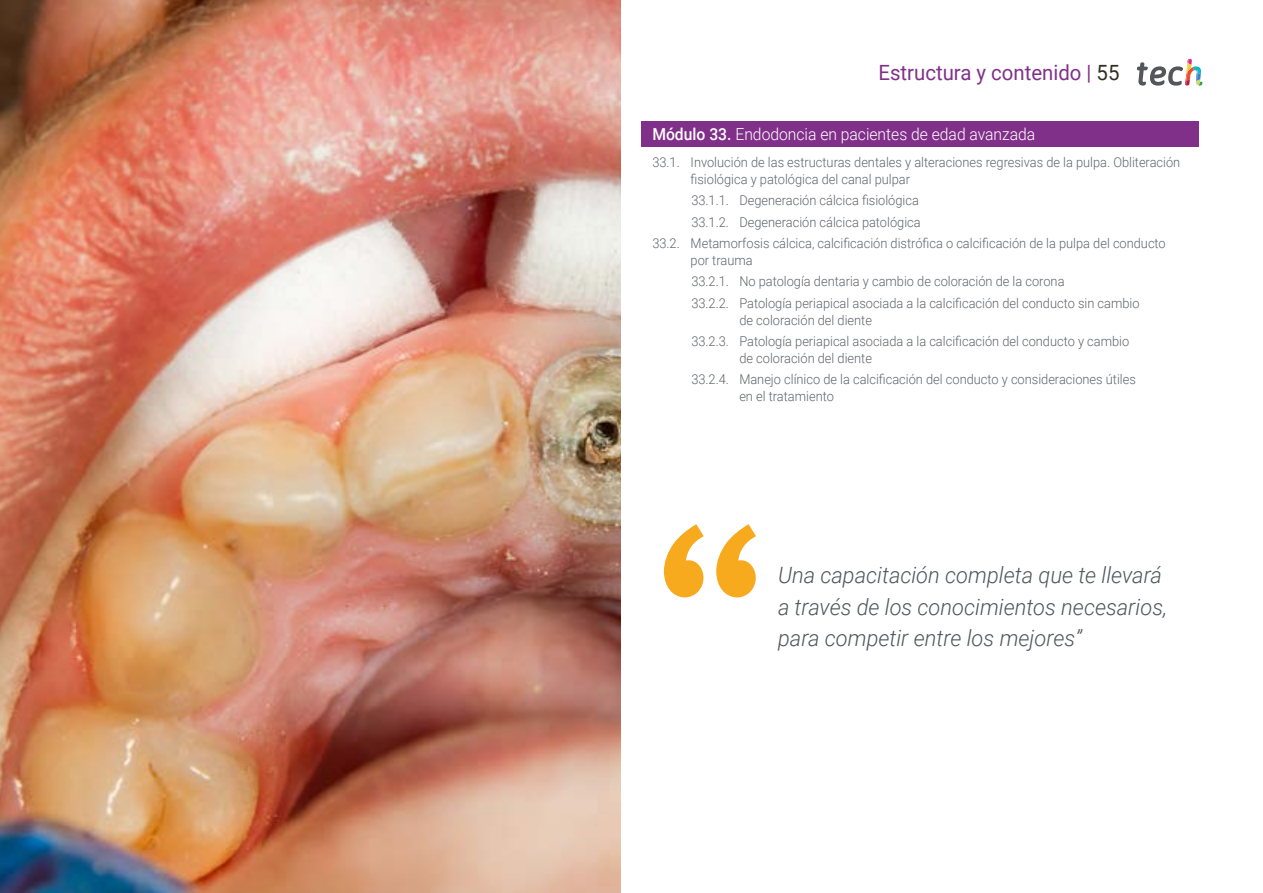
<style>
.page{position:relative;width:1263px;height:893px;background:#fff}
.page>*{position:absolute;margin:0;border:0;box-sizing:border-box;transform-origin:0 0}
.t1{font:italic 300 22.5px/31.5px "Roboto";color:#52555b}
.t2{font:21px "Roboto";color:#813089}
.t3{font:300 16.5px "Roboto";color:#fff;scale:.95 1}
.t4{font:300 13.5px/21.6px "Roboto";color:#61646a;scale:.95 1}
.s1{color:#312e20}
.s2{font-weight:500}
</style>
<div class="page">
<svg style="left:1137px;top:59px;width:65px;height:27px"></svg>
<svg style="left:664px;top:524px;width:92px;height:73px"></svg>
<div style="left:641px;top:121px;width:558px;height:25px;background:#813089"></div>
<img style="left:0;top:0;width:621px;height:893px">
<h2 class="t2" style="left:878px;top:57px;width:242px">Estructura y contenido | <span class="s1">55</span></h2>
<p class="t3" style="left:652px;top:123px;width:405px"><span class="s2">Módulo 33.</span> Endodoncia en pacientes de edad avanzada</p>
<p class="t4" style="left:691px;top:154px;width:517px;line-height:16.5px;text-indent:-38px">33.1. Involución de las estructuras dentales y alteraciones regresivas de la pulpa. Obliteración fisiológica y patológica del canal pulpar</p>
<p class="t4" style="left:691px;top:189px;width:241px">33.1.1. Degeneración cálcica fisiológica</p>
<p class="t4" style="left:691px;top:211px;width:243px">33.1.2. Degeneración cálcica patológica</p>
<p class="t4" style="left:652px;top:232px;width:542px">33.2. Metamorfosis cálcica, calcificación distrófica o calcificación de la pulpa del conducto</p>
<p class="t4" style="left:691px;top:249px;width:474px">por trauma<br>33.2.1. No patología dentaria y cambio de coloración de la corona<br>33.2.2. Patología periapical asociada a la calcificación del conducto sin cambio</p>
<p class="t4" style="left:691px;top:308px;width:462px;text-indent:48px">de coloración del diente<br>33.2.3. Patología periapical asociada a la calcificación del conducto y cambio</p>
<p class="t4" style="left:691px;top:347px;width:469px;text-indent:48px">de coloración del diente<br>33.2.4. Manejo clínico de la calcificación del conducto y consideraciones útiles</p>
<p class="t4" style="left:739px;top:385px;width:101px">en el tratamiento</p>
<h1 class="t1" style="left:778px;top:559px;width:391px">Una capacitación completa que te llevará a través de los conocimientos necesarios, para competir entre los mejores”</h1>
</div>
